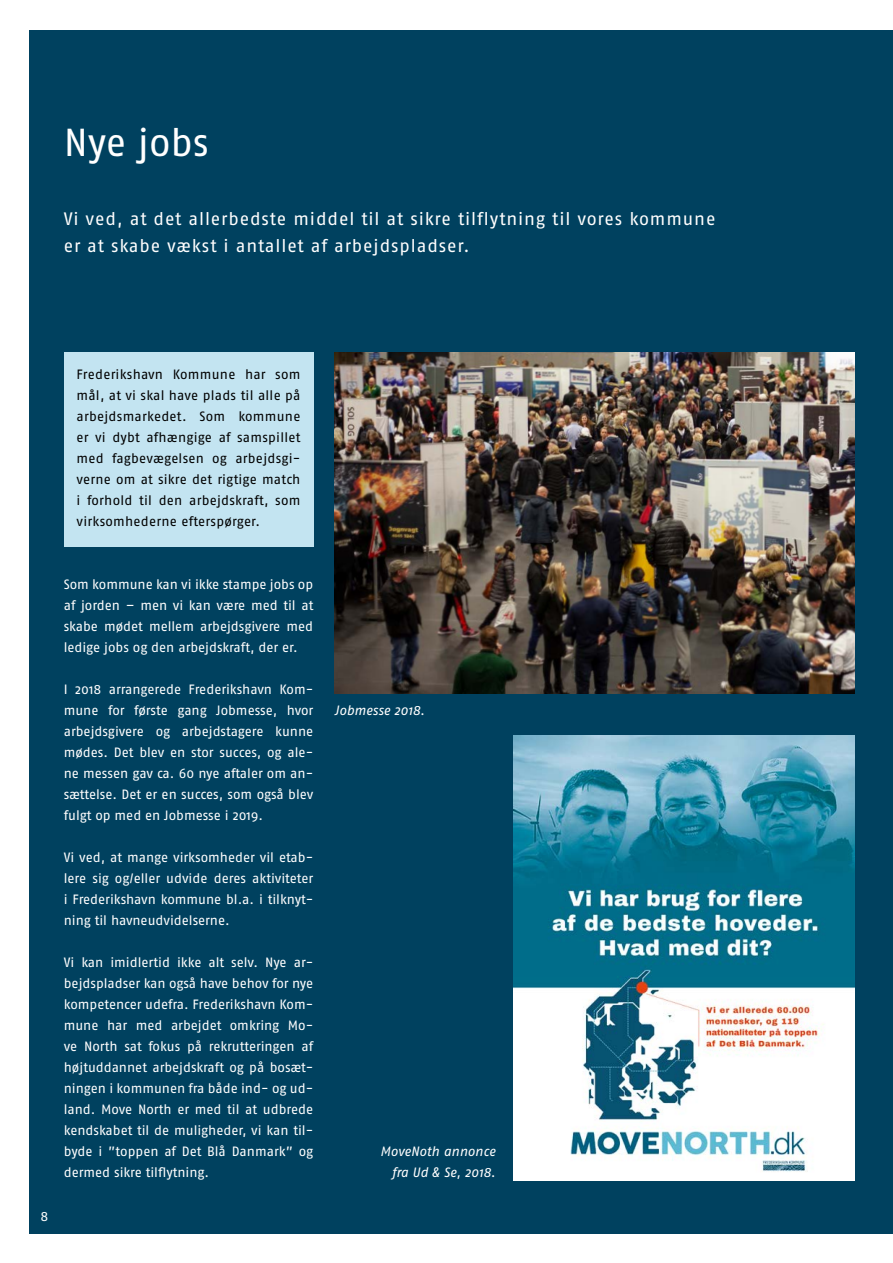
<style>
.page{position:relative;width:893px;height:1263px;background:#fff}
.page>*{position:absolute;margin:0;border:0;box-sizing:border-box;transform-origin:0 0}
.H1_øvrige_sider{font:39px "Fago Pro";letter-spacing:-.005em;color:#fff}
.Underoverskrifter{font:18px "Fago Pro";letter-spacing:.05em;color:#fff}
.Brød_øvrig{font:13.5px/21px "Fago Pro";letter-spacing:-.005em;color:#fff;text-align:justify}
.Brød_øvrig-2{font:13.5px/21px "Fago Pro";letter-spacing:.015em;color:#000;text-align:justify}
.t1{font:italic 13.5px/21px "Fago Pro";color:#fff;text-align:right}
.s1{font-family:"Roboto Mono"}
</style>
<div class="page">
<div style="left:30px;top:30px;width:863px;height:1203px;background:#00415f"></div>
<img style="left:334px;top:352px;width:521px;height:342px">
<img style="left:514px;top:736px;width:341px;height:444px">
<div style="left:64px;top:352px;width:249px;height:195px;background:#c3e4f1"></div>
<h1 class="H1_øvrige_sider" style="left:64px;top:119px;width:147px">Nye jobs</h1>
<h2 class="Underoverskrifter" style="left:64px;top:208px;width:653px">Vi ved, at det allerbedste middel til at sikre tilflytning til vores kommune</h2>
<h2 class="Underoverskrifter" style="left:64px;top:235px;width:407px">er at skabe vækst i antallet af arbejdspladser.</h2>
<p class="Brød_øvrig-2" style="left:77px;top:364px;width:226px">Frederikshavn Kommune har som mål, at vi skal have plads til alle på arbejdsmarkedet. Som kommune er vi dybt afhængige af samspillet med fagbevægelsen og arbejdsgi&shy;verne om at sikre det rigtige match i forhold til den arbejdskraft, som virksomhederne efterspørger.</p>
<p class="Brød_øvrig" style="left:40px;top:1206px;width:9px">8</p>
<p class="Brød_øvrig" style="left:64px;top:574px;width:251px">Som kommune kan vi ikke stampe jobs op af jorden – men vi kan være med til at skabe mødet mellem arbejdsgivere med ledige jobs og den arbejdskraft, der er.</p>
<p class="Brød_øvrig" style="left:64px;top:679px;width:251px">I 2018 arrangerede Frederikshavn Kom&shy;mune for første gang Jobmesse, hvor arbejdsgivere og arbejdstagere kunne mødes. Det blev en stor succes, og ale&shy;ne messen gav ca. 60 nye aftaler om an&shy;sættelse. Det er en succes, som også blev fulgt op med en Jobmesse i 2019.</p>
<p class="Brød_øvrig" style="left:64px;top:847px;width:251px">Vi ved, at mange virksomheder vil etab&shy;lere sig og/eller udvide deres aktiviteter i Frederikshavn kommune bl.a. i tilknyt&shy;ning til havneudvidelserne.</p>
<p class="Brød_øvrig" style="left:64px;top:952px;width:251px">Vi kan imidlertid ikke alt selv. Nye ar&shy;bejdspladser kan også have behov for nye kompetencer udefra. Frederikshavn Kom&shy;mune har med arbejdet omkring Mo&shy;ve North sat fokus på rekrutteringen af højtuddannet arbejdskraft og på bosæt&shy;ningen i kommunen fra både ind- og ud&shy;land. Move North er med til at udbrede kendskabet til de muligheder, vi kan til&shy;byde i ”toppen af Det Blå Danmark” og dermed sikre tilflytning.</p>
<p class="t1" style="left:334px;top:700px;width:92px">Jobmesse 2018.</p>
<p class="t1" style="left:380px;top:1141px;width:117px">MoveNoth annonce fra Ud <span class="s1">&amp;</span> Se, 2018.</p>
</div>
